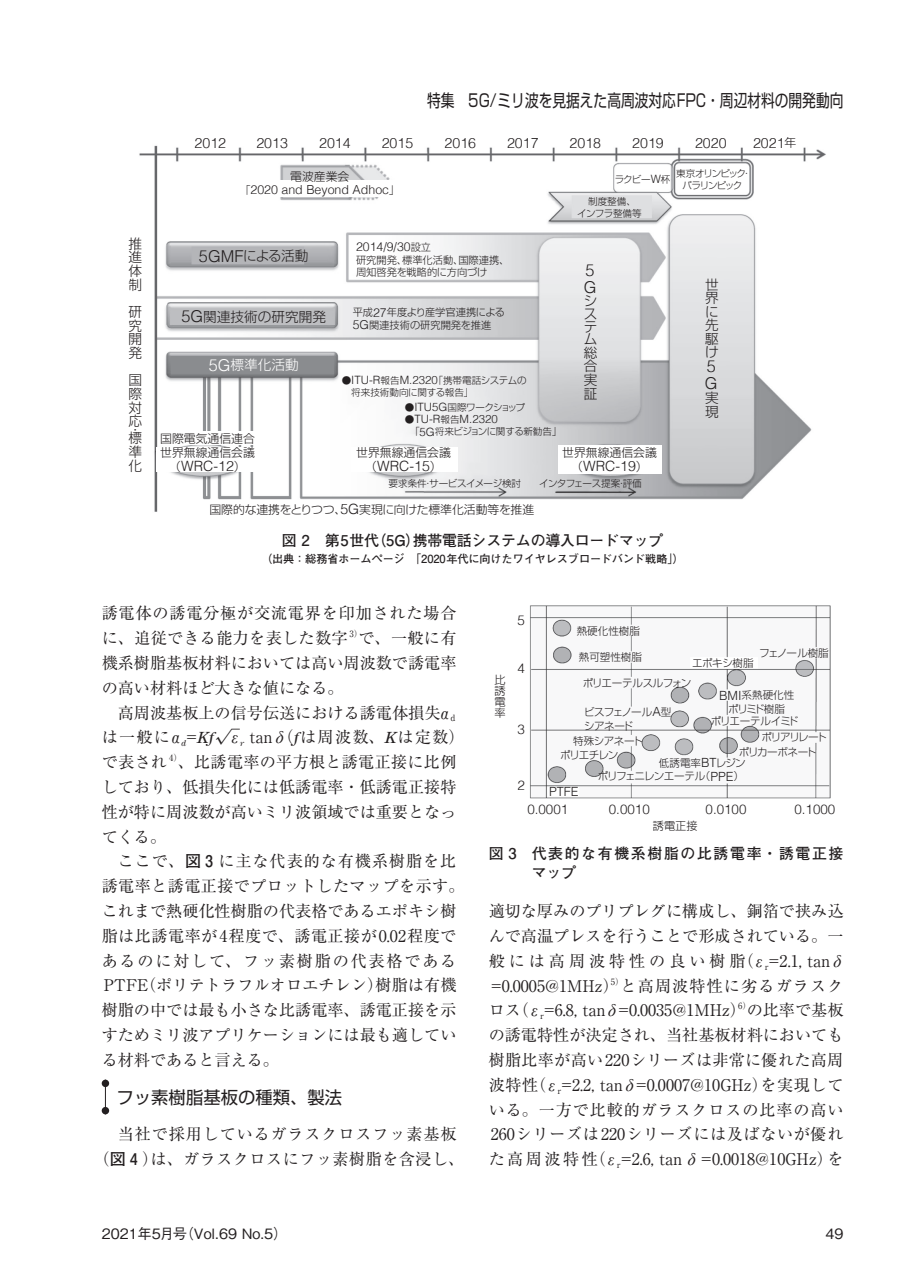
<style>
.page{position:relative;width:903px;height:1275px;background:#fff}
.page>*{position:absolute;margin:0;border:0;box-sizing:border-box;transform-origin:0 0}
.t1{font:17.32px "Shin Go Pr 6";color:#231f20;scale:.79 1}
.t2{font:17.32px "Shin Go Pr 6";color:#231f20}
.t3{font:300 16.45px/16.4px "Helvetica";color:#231f20}
.t4{font:16.1px/24.8px "Ryumin Pr 6";color:#231f20}
.t5{font:16.1px/24.8px "Ryumin Pr 6";letter-spacing:.055em;color:#231f20}
.t6{font:700 14.88px "Futo Go B101 Pr 6";color:#231f20}
.t7{font:700 14.88px/19.8px "Futo Go B101 Pr 6";letter-spacing:.11em;color:#231f20}
.t8{font:300 14.17px "Helvetica";color:#231f20}
.t9{font:500 14.17px "Gothic BBB Pr 6";color:#231f20}
.t10{font:300 13.65px/13.7px "Shin Go Pro";color:#231f20;text-align:justify}
.t11{font:300 13.65px "Shin Go Pro";color:#fff}
.t12{font:300 13.47px "Helvetica";color:#231f20}
.t13{font:300 12.6px "Helvetica";color:#231f20}
.t14{font:300 12.42px "Helvetica";color:#231f20}
.t15{font:300 12.25px "Helvetica";color:#231f20}
.t16{font:300 11.9px/13.7px "Shin Go Pro";color:#231f20}
.t17{font:300 11.38px "Helvetica";color:#231f20}
.t18{font:700 11.2px "Futo Go B101 Pr 6";letter-spacing:-.01em;color:#231f20}
.t19{font:300 11.2px/11.2px "Shin Go Pro";color:#231f20;text-align:justify}
.t20{font:300 10.5px "Shin Go Pro";letter-spacing:-.045em;color:#231f20}
.t21{font:300 10.5px/13.5px "Shin Go Pro";letter-spacing:-.075em;color:#231f20;text-align:right}
.t22{font:300 10.5px/14.2px "Shin Go Pro";letter-spacing:-.115em;color:#231f20}
.t23{font:300 10.5px/13.7px "Shin Go Pro";letter-spacing:-.07em;color:#231f20}
.t24{font:300 10.5px/13.7px "Shin Go Pro";color:#231f20;text-align:center}
.t25{font:300 10.15px/12.6px "Shin Go Pro";color:#231f20}
.t26{font:300 9.62px "Shin Go Pro";letter-spacing:-.035em;color:#231f20}
.t27{font:300 9.62px/12.2px "Shin Go Pro";letter-spacing:-.005em;color:#231f20}
.t28{font:300 9.62px/11.9px "Shin Go Pro";letter-spacing:-.125em;color:#231f20;text-align:center}
.t29{font:300 9.62px "Shin Go Pro";letter-spacing:-.085em;color:#231f20}
.t30{font:300 9.62px "Shin Go Pro";letter-spacing:-.065em;color:#231f20}
.t31{font:300 9.62px/11.9px "Shin Go Pro";color:#231f20;text-align:center}
.s1{font-family:"Shin Go Pro";font-size:11.9px}
.s2{font-family:"Shin Go Pro";font-size:10.33px}
.s3{font-family:"Helvetica";font-size:11.38px}
.s4{font-family:"Shin Go Pro";font-size:10.15px}
.s5{font-family:"Helvetica";font-size:12.25px}
.s6{font-family:"Helvetica";font-size:16.45px}
.s7{font-family:"Shin Go Pro";font-size:9.62px}
.s8{font-family:"Helvetica";font-size:14.17px}
.s9{font-family:"Century Std";font-style:italic}
.s10{font-family:"Futo Go B101 Pr 6";font-weight:700}
.s11{font-family:"Helvetica";font-size:12.6px}
</style>
<div class="page">
<div style="left:102px;top:1080px;width:7px;height:7px;background:#231f20;border-radius:50%"></div>
<div style="left:102px;top:1107px;width:7px;height:7px;background:#231f20;border-radius:50%"></div>
<hr style="left:105px;top:1080px;width:1px;height:34px;background:#231f20">
<img style="left:139px;top:145px;width:687px;height:367px">
<div style="left:159px;top:431px;width:97px;height:13px;background:#fff"></div>
<div style="left:156px;top:447px;width:104px;height:25px;background:#fff"></div>
<div style="left:352px;top:447px;width:106px;height:25px;background:#fff"></div>
<div style="left:558px;top:445px;width:104px;height:28px;background:#fff"></div>
<div style="left:250px;top:181px;width:145px;height:16px;background:#fff"></div>
<img style="left:530px;top:605px;width:301px;height:194px">
<p class="t1" style="left:427px;top:86px;width:528px">特集　5G/ミリ波を見据えた高周波対応FPC・周辺材料の開発動向</p>
<p class="t8" style="left:195px;top:131px;width:33px">2012</p>
<p class="t8" style="left:256px;top:131px;width:33px">2013</p>
<p class="t8" style="left:319px;top:131px;width:33px">2014</p>
<p class="t8" style="left:382px;top:131px;width:33px">2015</p>
<p class="t8" style="left:445px;top:131px;width:33px">2016</p>
<p class="t8" style="left:507px;top:131px;width:33px">2017</p>
<p class="t8" style="left:570px;top:131px;width:33px">2018</p>
<p class="t8" style="left:632px;top:131px;width:33px">2019</p>
<p class="t8" style="left:695px;top:131px;width:33px">2020</p>
<p class="t8" style="left:753px;top:131px;width:45px">2021<span class="s1">年</span></p>
<p class="t10" style="left:128px;top:235px;width:15px">推進体制</p>
<p class="t10" style="left:128px;top:303px;width:15px">研究開発</p>
<p class="t10" style="left:128px;top:372px;width:15px">国際対応</p>
<p class="t10" style="left:128px;top:421px;width:9px">・</p>
<p class="t10" style="left:128px;top:430px;width:15px">標準化</p>
<p class="t16" style="left:290px;top:168px;width:61px">電波産業会</p>
<p class="t14" style="left:240px;top:179px;width:161px"><span class="s2">「</span>2020 and Beyond Adhoc<span class="s2">」</span></p>
<p class="t26" style="left:615px;top:171px;width:57px">ラクビー<span class="s3">W</span>杯</p>
<p class="t28" style="left:676px;top:167px;width:77px">東京オリンピック・パラリンピック</p>
<p class="t31" style="left:577px;top:194px;width:66px">制度整備、<br>インフラ整備等</p>
<p class="t15" style="left:356px;top:237px;width:77px">2014/9/30<span class="s4">設立</span></p>
<p class="t25" style="left:356px;top:252px;width:155px">研究開発、標準化活動、国際連携、周知啓発を戦略的に方向づけ</p>
<p class="t25" style="left:353px;top:305px;width:154px">平成<span class="s5">27</span>年度より産学官連携による<br><span class="s5">5G</span>関連技術の研究開発を推進</p>
<p class="t10" style="left:199px;top:247px;width:111px"><span class="s6">5GMF</span>による活動</p>
<p class="t3" style="left:584px;top:261px;width:13px">5<br>G</p>
<p class="t10" style="left:584px;top:293px;width:15px;line-height:13.1px">システム総合実証</p>
<p class="t10" style="left:181px;top:308px;width:146px"><span class="s6">5G</span>関連技術の研究開発</p>
<p class="t11" style="left:209px;top:354px;width:92px"><span class="s6">5G</span>標準化活動</p>
<p class="t27" style="left:342px;top:373px;width:186px">●<span class="s3">ITU-R</span>報告<span class="s3">M.2320</span>「携帯電話システムの　将来技術動向に関する報告」</p>
<p class="t29" style="left:405px;top:399px;width:122px">●<span class="s3">ITU5G</span>国際ワークショップ</p>
<p class="t17" style="left:405px;top:410px;width:94px"><span class="s7">●</span>TU-R<span class="s7">報告</span>M.2320</p>
<p class="t26" style="left:405px;top:424px;width:158px">　「<span class="s3">5G</span>将来ビジョンに関する新勧告」</p>
<p class="t16" style="left:160px;top:430px;width:96px">国際電気通信連合世界無線通信会議</p>
<p class="t8" style="left:169px;top:454px;width:78px"><span class="s1">（</span>WRC-12<span class="s1">）</span></p>
<p class="t16" style="left:356px;top:444px;width:96px">世界無線通信会議</p>
<p class="t8" style="left:365px;top:454px;width:78px"><span class="s1">（</span>WRC-15<span class="s1">）</span></p>
<p class="t16" style="left:209px;top:501px;width:326px">国際的な連携をとりつつ、<span class="s8">5G</span>実現に向けた標準化活動等を推進</p>
<p class="t16" style="left:562px;top:444px;width:96px">世界無線通信会議</p>
<p class="t8" style="left:571px;top:454px;width:78px"><span class="s1">（</span>WRC-19<span class="s1">）</span></p>
<p class="t26" style="left:389px;top:476px;width:134px">要求条件・サービスイメージ検討</p>
<p class="t30" style="left:539px;top:476px;width:104px">インタフェース提案・評価</p>
<p class="t6" style="left:282px;top:529px;width:383px">図 2　第5世代（5G）携帯電話システムの導入ロードマップ</p>
<p class="t18" style="left:261px;top:549px;width:424px">（出典：総務省ホームページ　「2020年代に向けたワイヤレスブロードバンド戦略」）</p>
<p class="t10" style="left:705px;top:276px;width:15px">世界に先駆け</p>
<p class="t3" style="left:705px;top:357px;width:13px">5<br>G</p>
<p class="t10" style="left:705px;top:389px;width:15px">実現</p>
<p class="t4" style="left:102px;top:600px;width:356px;text-align:justify">誘電体の誘電分極が交流電界を印加された場合に、追従できる能力を表した数字 <sup>3）</sup>で、一般に有機系樹脂基板材料においては高い周波数で誘電率の高い材料ほど大きな値になる。</p>
<p class="t4" style="left:102px;top:699px;width:364px;text-indent:16px">高周波基板上の信号伝送における誘電体損失α<sub>d</sub>は一般にα<sub>d</sub>=<span class="s9">Kf</span>√ε<sub>r</sub> tanδ（<span class="s9">f</span>は周波数、<span class="s9">K</span>は定数）で表され <sup>4）</sup>、比誘電率の平方根と誘電正接に比例しており、低損失化には低誘電率・低誘電正接特性が特に周波数が高いミリ波領域では重要となってくる。</p>
<p class="t4" style="left:102px;top:848px;width:364px;text-indent:16px">ここで、<span class="s10">図 3</span> に主な代表的な有機系樹脂を比誘電率と誘電正接でプロットしたマップを示す。これまで熱硬化性樹脂の代表格であるエポキシ樹脂は比誘電率が4程度で、誘電正接が0.02程度であるのに対して、フッ素樹脂の代表格である<br>PTFE（ポリテトラフルオロエチレン）樹脂は有機樹脂の中では最も小さな比誘電率、誘電正接を示すためミリ波アプリケーションには最も適している材料であると言える。</p>
<p class="t2" style="left:117px;top:1083px;width:227px">フッ素樹脂基板の種類、製法</p>
<p class="t5" style="left:94px;top:1121px;width:372px;text-indent:24px">当社で採用しているガラスクロスフッ素基板（<span class="s10">図 4</span> ）は、ガラスクロスにフッ素樹脂を含浸し、</p>
<p class="t19" style="left:495px;top:672px;width:12px">比誘電率</p>
<p class="t12" style="left:517px;top:608px;width:9px">5</p>
<p class="t12" style="left:517px;top:657px;width:9px">4</p>
<p class="t12" style="left:517px;top:717px;width:9px">3</p>
<p class="t12" style="left:517px;top:774px;width:9px">2</p>
<p class="t20" style="left:577px;top:622px;width:65px">熱硬化性樹脂</p>
<p class="t20" style="left:579px;top:649px;width:65px">熱可塑性樹脂</p>
<p class="t20" style="left:759px;top:644px;width:71px">フェノール樹脂</p>
<p class="t20" style="left:692px;top:655px;width:63px">エポキシ樹脂</p>
<p class="t20" style="left:583px;top:674px;width:110px">ポリエーテルスルフォン</p>
<p class="t23" style="left:584px;top:704px;width:89px">ビスフェノール<span class="s11">A</span>型シアネード</p>
<p class="t20" style="left:573px;top:732px;width:71px">特殊シアネート</p>
<p class="t22" style="left:739px;top:729px;width:90px;text-indent:23px">ポリアリレートポリカーボネート</p>
<p class="t21" style="left:598px;top:755px;width:149px">低誘電率<span class="s11">BT</span>レジン<br>ポリフェニレンエーテル（<span class="s11">PPE</span>）</p>
<p class="t13" style="left:549px;top:781px;width:31px">PTFE</p>
<p class="t24" style="left:719px;top:687px;width:77px"><span class="s11">BMI</span>系熱硬化性ポリミド樹脂</p>
<p class="t20" style="left:711px;top:713px;width:89px">ポリエーテルイミド</p>
<p class="t20" style="left:560px;top:746px;width:60px">ポリエチレン</p>
<p class="t12" style="left:527px;top:797px;width:42px">0.0001</p>
<p class="t12" style="left:609px;top:797px;width:42px">0.0010</p>
<p class="t12" style="left:705px;top:797px;width:42px">0.0100</p>
<p class="t12" style="left:794px;top:797px;width:42px">0.1000</p>
<p class="t19" style="left:653px;top:819px;width:46px">誘電正接</p>
<p class="t7" style="left:532px;top:843px;width:313px;text-indent:-43px">図 3　代表的な有機系樹脂の比誘電率・誘電正接マップ</p>
<p class="t4" style="left:489px;top:898px;width:358px">適切な厚みのプリプレグに構成し、銅箔で挟み込んで高温プレスを行うことで形成されている。一般には高周波特性の良い樹脂（ε<sub>r</sub>=2.1, tanδ =0.0005@1MHz）<sup>5）</sup>と高周波特性に劣るガラスクロス（ε<sub>r</sub>=6.8, tanδ=0.0035@1MHz）<sup>6）</sup>の比率で基板の誘電特性が決定され、当社基板材料においても樹脂比率が高い220シリーズは非常に優れた高周波特性（ε<sub>r</sub>=2.2, tanδ=0.0007@10GHz）を実現している。一方で比較的ガラスクロスの比率の高い<br>260シリーズは220シリーズには及ばないが優れた高周波特性（ε<sub>r</sub>=2.6, tanδ=0.0018@10GHz）を</p>
<p class="t9" style="left:102px;top:1222px;width:187px">2021年5月号（Vol.69 No.5）</p>
<p class="t9" style="left:825px;top:1222px;width:19px">49</p>
</div>
